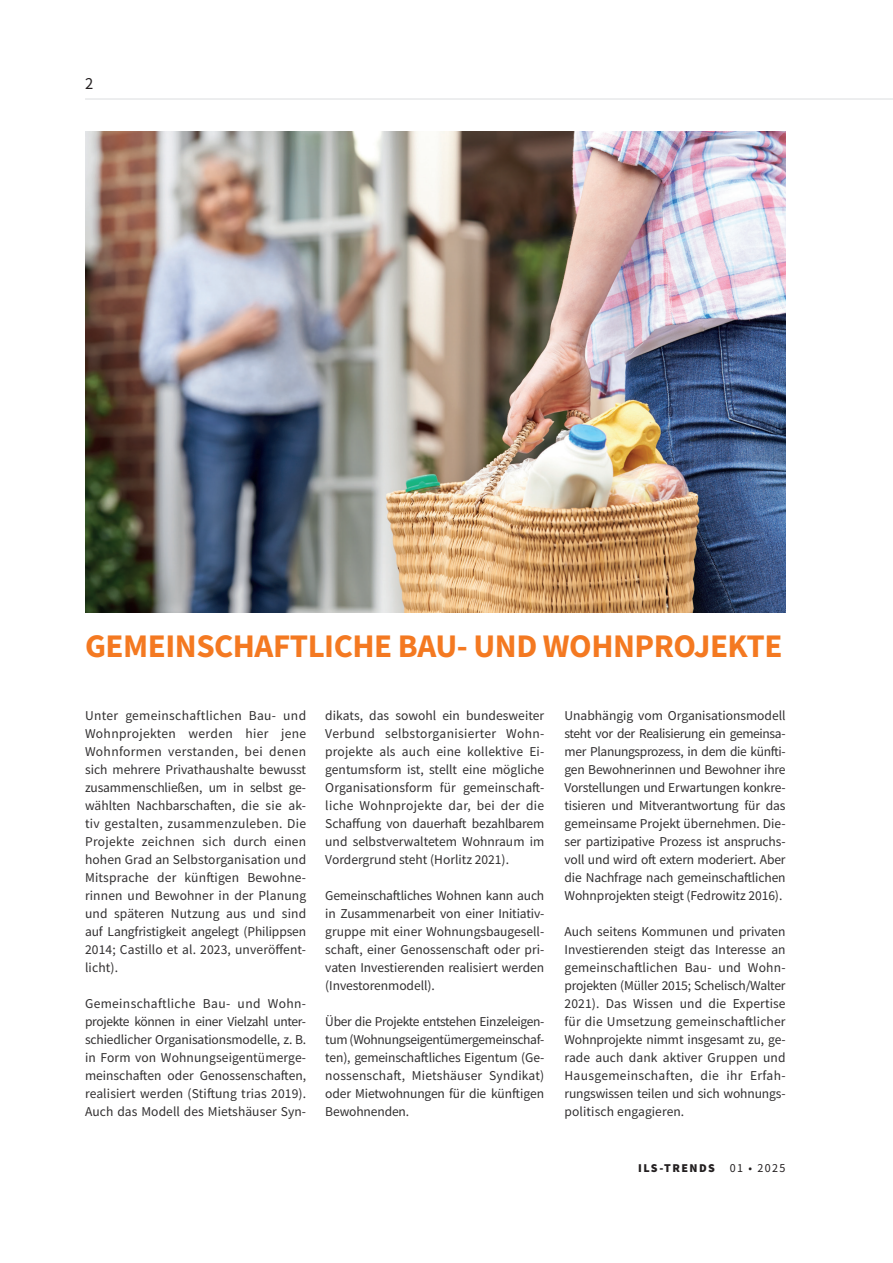
<style>
.page{position:relative;width:893px;height:1263px;background:#fff}
.page>*{position:absolute;margin:0;border:0;box-sizing:border-box;transform-origin:0 0}
.t1{font:700 33px "Source Sans Pro";letter-spacing:-.015em;color:#f47921}
.t2{font:16.5px "Source Sans Pro";color:#231f20}
.t3{font:13.5px/18px "Source Sans Pro";letter-spacing:-.005em;color:#312f30;text-align:justify}
.t4{font:900 12px "Source Sans Pro";letter-spacing:.12em;color:#231f20}
.s1{font-weight:400}
</style>
<div class="page">
<hr style="left:85px;top:99px;width:808px;height:1px;background:#dcdddf">
<img style="left:85px;top:132px;width:700px;height:480px">
<p class="t2" style="left:85px;top:73px;width:10px">2</p>
<h1 class="t1" style="left:85px;top:624px;width:699px">GEMEINSCHAFTLICHE BAU- UND WOHNPROJEKTE</h1>
<p class="t3" style="left:85px;top:706px;width:223px">Unter gemeinschaftlichen Bau- und Wohnprojekten werden hier jene Wohnformen verstanden, bei denen sich mehrere Privathaushalte bewusst zusammenschließen, um in selbst ge&shy;wählten Nachbarschaften, die sie ak&shy;tiv gestalten, zusammenzuleben. Die Projekte zeichnen sich durch einen hohen Grad an Selbstorganisation und Mitsprache der künftigen Bewohne&shy;rinnen und Bewohner in der Planung und späteren Nutzung aus und sind auf Langfristigkeit angelegt (Philippsen 2014; Castillo et al. 2023, unveröffent&shy;licht).</p>
<p class="t3" style="left:85px;top:994px;width:223px">Gemeinschaftliche Bau- und Wohn&shy;projekte können in einer Vielzahl unter&shy;schiedlicher Organisationsmodelle, z. B. in Form von Wohnungseigentümerge&shy;meinschaften oder Genossenschaften, realisiert werden (Stiftung trias 2019).<br>Auch das Modell des Mietshäuser Syn-</p>
<p class="t3" style="left:325px;top:706px;width:220px">dikats, das sowohl ein bundesweiter Verbund selbstorganisierter Wohn&shy;projekte als auch eine kollektive Ei&shy;gentumsform ist, stellt eine mögliche Organisationsform für gemeinschaft&shy;liche Wohnprojekte dar, bei der die Schaffung von dauerhaft bezahlbarem und selbstverwaltetem Wohnraum im Vordergrund steht (Horlitz 2021).</p>
<p class="t3" style="left:325px;top:886px;width:220px">Gemeinschaftliches Wohnen kann auch in Zusammenarbeit von einer Initiativ&shy;gruppe mit einer Wohnungsbaugesell&shy;schaft, einer Genossenschaft oder pri&shy;vaten Investierenden realisiert werden (Investorenmodell).</p>
<p class="t3" style="left:325px;top:1012px;width:220px">Über die Projekte entstehen Einzeleigen&shy;tum (Wohnungseigentümergemeinschaf&shy;ten), gemeinschaftliches Eigentum (Ge&shy;nossenschaft, Mietshäuser Syndikat) oder Mietwohnungen für die künftigen Bewohnenden.</p>
<p class="t3" style="left:564px;top:706px;width:223px">Unabhängig vom Organisationsmodell steht vor der Realisierung ein gemeinsa&shy;mer Planungsprozess, in dem die künfti&shy;gen Bewohnerinnen und Bewohner ihre Vorstellungen und Erwartungen konkre&shy;tisieren und Mitverantwortung für das gemeinsame Projekt übernehmen. Die&shy;ser partizipative Prozess ist anspruchs&shy;voll und wird oft extern moderiert. Aber die Nachfrage nach gemeinschaftlichen Wohnprojekten steigt (Fedrowitz 2016).</p>
<p class="t3" style="left:564px;top:922px;width:223px">Auch seitens Kommunen und privaten Investierenden steigt das Interesse an gemeinschaftlichen Bau- und Wohn&shy;projekten (Müller 2015; Schelisch/Walter 2021). Das Wissen und die Expertise für die Umsetzung gemeinschaftlicher Wohnprojekte nimmt insgesamt zu, ge&shy;rade auch dank aktiver Gruppen und Hausgemeinschaften, die ihr Erfah&shy;rungswissen teilen und sich wohnungs&shy;politisch engagieren.</p>
<p class="t4" style="left:638px;top:1159px;width:149px">ILS-TRENDS <span class="s1">01 • 2025</span></p>
</div>
